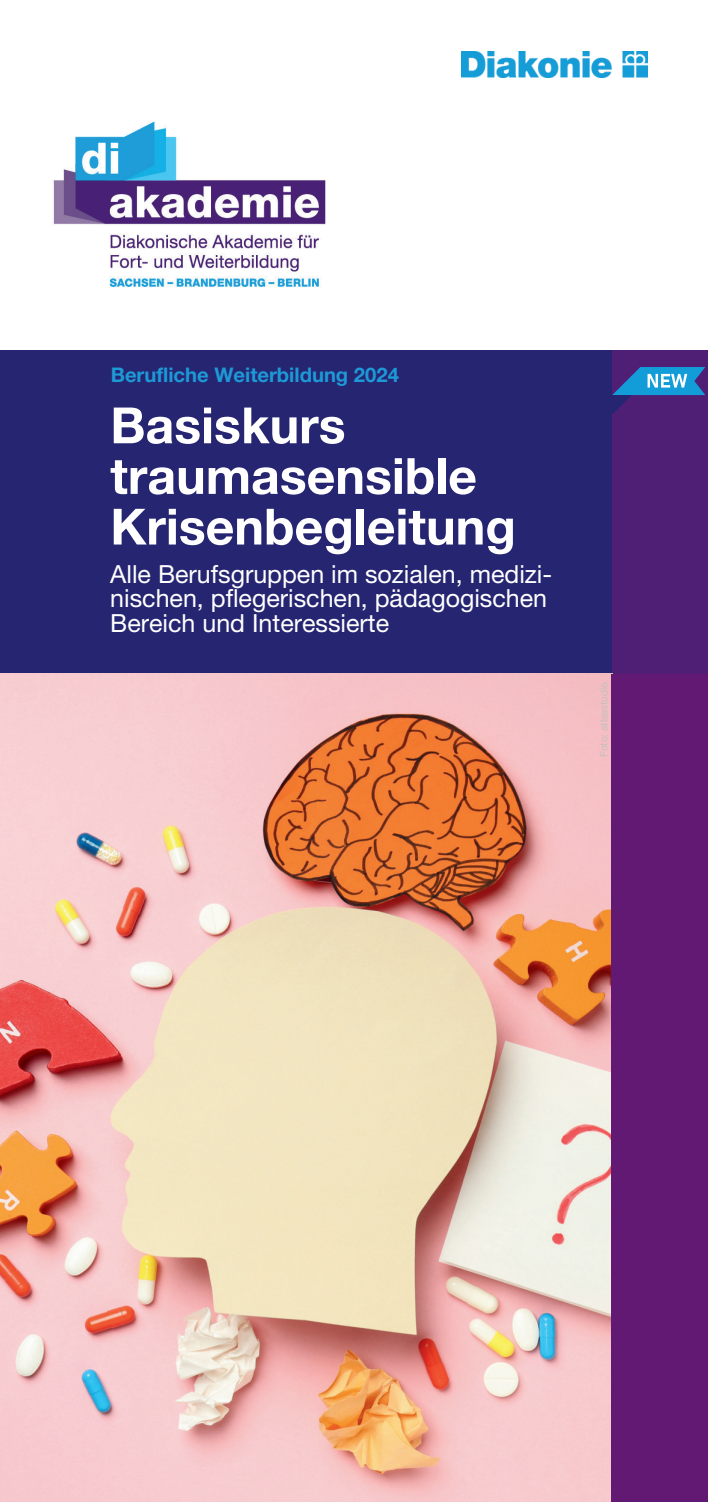
<style>
.page{position:relative;width:708px;height:1502px;background:#fff}
.page>*{position:absolute;margin:0;border:0;box-sizing:border-box;transform-origin:0 0}
.t1{font:700 50px/50.5px "Helvetica Neue LT Pro";color:#fff}
.t2{font:25px/24.5px "Helvetica Neue LT Pro";color:#fff}
.t3{font:700 20.25px "Helvetica Neue LT Pro";color:#1d99d6}
.t4{font:10px "Helvetica Neue LT Pro";color:#c7bfbe}
</style>
<div class="page">
<img style="left:53px;top:121px;width:273px;height:166px">
<img style="left:461px;top:52px;width:186px;height:26px">
<div style="left:611px;top:351px;width:96px;height:323px;background:#4f1f76"></div>
<div style="left:0;top:351px;width:611px;height:323px;background:#262572"></div>
<img style="left:1px;top:674px;width:610px;height:828px">
<div style="left:611px;top:674px;width:96px;height:828px;background:#611973"></div>
<svg style="left:611px;top:367px;width:94px;height:47px"></svg>
<p class="t3" style="left:111px;top:362px;width:289px">Berufliche Weiterbildung 2024</p>
<h1 class="t1" style="left:110px;top:399px;width:407px">Basiskurs traumasensible<br>Krisenbegleitung</h1>
<p class="t2" style="left:110px;top:561px;width:443px">Alle Berufsgruppen im sozialen, medizi&shy;nischen, pflegerischen, pädagogischen<br>Bereich und Interessierte</p>
<p class="t4" style="left:597px;top:757px;width:77px;rotate:-90deg">Foto: atlasstudio</p>
</div>
